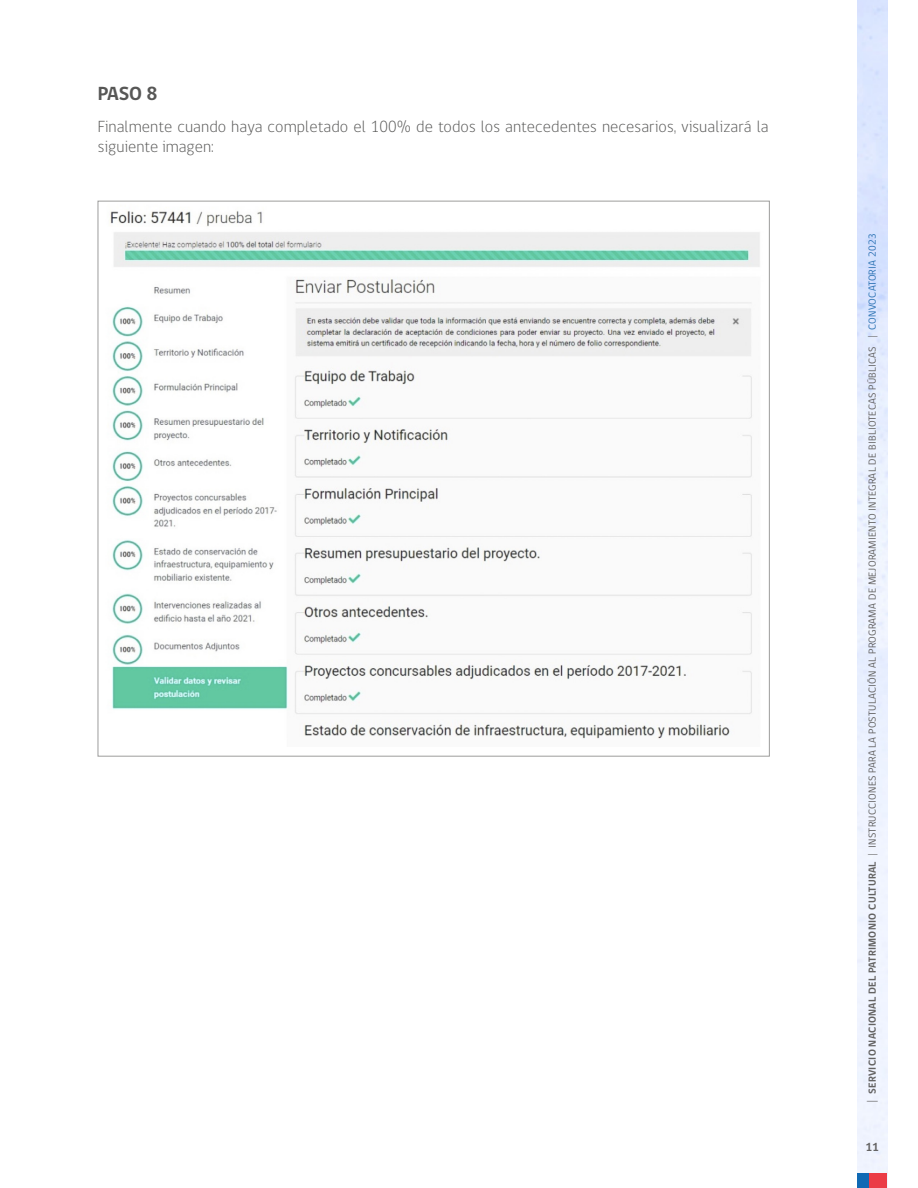
<style>
.page{position:relative;width:918px;height:1188px;background:#fff}
.page>*{position:absolute;margin:0;border:0;box-sizing:border-box;transform-origin:0 0}
.t1{font:700 19.5px "gob CL";color:#575756}
.t2{font:300 16.5px/19.8px "gob CL";letter-spacing:.005em;color:#575756}
.t3{font:700 12px "gob CL";color:#646363}
.t4{font:10.5px "gob CL";letter-spacing:.025em;color:#646363}
.s1{font-weight:300;font-size:12px}
.s2{font-weight:700}
.s3{font-weight:300}
.s4{color:#2e74b5}
</style>
<div class="page">
<div style="left:857px;top:1173px;width:13px;height:15px;background:#0f69b4"></div>
<div style="left:870px;top:1173px;width:17px;height:15px;background:#eb3c46"></div>
<img style="left:110px;top:211px;width:650px;height:528px">
<h1 class="t1" style="left:98px;top:80px;width:61px">PASO 8</h1>
<h2 class="t2" style="left:98px;top:117px;width:673px">Finalmente cuando haya completado el 100% de todos los antecedentes necesarios, visualizará la siguiente imagen:</h2>
<p class="t4" style="left:865px;top:1103px;width:871px;rotate:-90deg"><span class="s1">|</span> <span class="s2">SERVICIO NACIONAL DEL PATRIMONIO CULTURAL</span> <span class="s3">|</span> INSTRUCCIONES PARA LA POSTULACIÓN AL PROGRAMA DE MEJORAMIENTO INTEGRAL DE BIBLIOTECAS PÚBLICAS | <span class="s4">CONVOCATORIA 2023</span></p>
<p class="t3" style="left:865px;top:1139px;width:15px">11</p>
</div>
